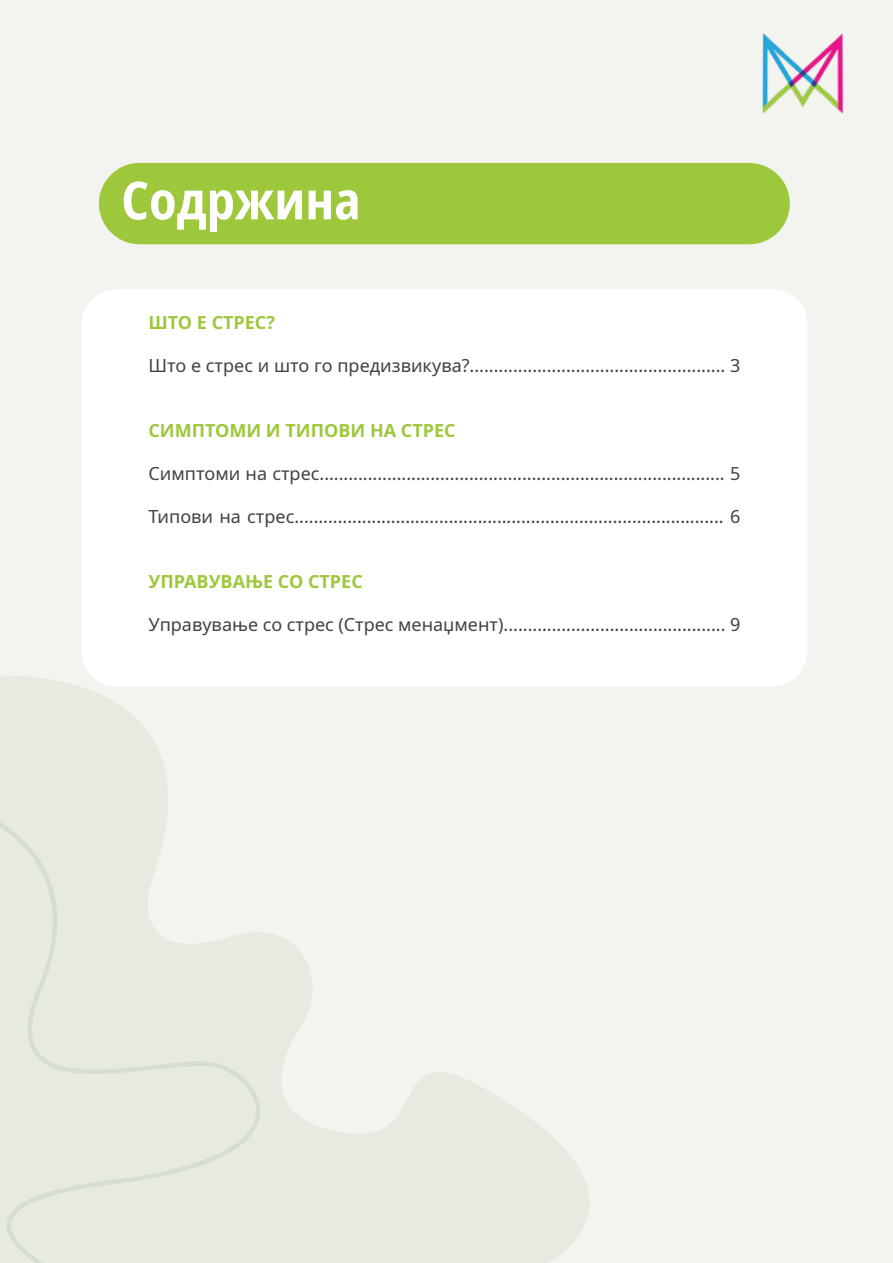
<style>
.page{position:relative;width:893px;height:1263px;background:#f3f4ef}
.page>*{position:absolute;margin:0;border:0;box-sizing:border-box;transform-origin:0 0}
.t1{font:700 condensed 52.5px "Noto Sans";color:#fff}
.t2{font:18px "Noto Sans";color:#414042}
.t3{font:700 18px "Noto Sans";color:#9dc83b}
</style>
<div class="page">
<svg style="left:0;top:676px;width:589px;height:587px"></svg>
<svg style="left:0;top:810px;width:261px;height:453px"></svg>
<div style="left:99px;top:163px;width:691px;height:81px;background:#9dc83b;border-radius:41px"></div>
<img style="left:763px;top:33px;width:81px;height:81px">
<div style="left:81px;top:289px;width:726px;height:397px;background:#fff;border-radius:35px"></div>
<h1 class="t1" style="left:121px;top:162px;width:241px">Содржина</h1>
<p class="t3" style="left:148px;top:310px;width:128px">ШТО Е СТРЕС?</p>
<p class="t2" style="left:148px;top:353px;width:593px">Што е стрес и што го предизвикува?..................................................... 3</p>
<p class="t3" style="left:148px;top:418px;width:309px">СИМПТОМИ И ТИПОВИ НА СТРЕС</p>
<p class="t2" style="left:148px;top:461px;width:593px">Симптоми на стрес.................................................................................... 5</p>
<p class="t2" style="left:148px;top:504px;width:593px">Типови на стрес......................................................................................... 6</p>
<p class="t3" style="left:148px;top:569px;width:216px">УПРАВУВАЊЕ СО СТРЕС</p>
<p class="t2" style="left:148px;top:612px;width:593px">Управување со стрес (Стрес менаџмент).............................................. 9</p>
</div>
